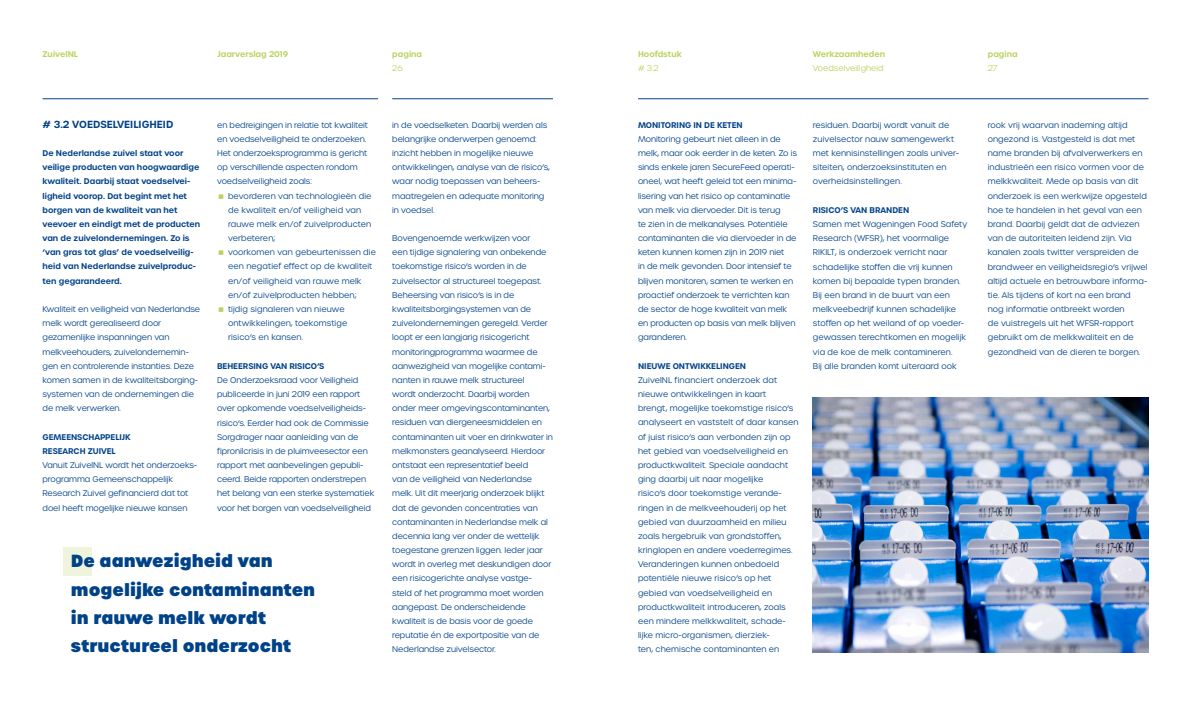
<style>
.page{position:relative;width:1191px;height:709px;background:#fff}
.page>*{position:absolute;margin:0;border:0;box-sizing:border-box;transform-origin:0 0}
.t1{font:800 17px/28.3px "Urbane";color:#004288}
.t2{font:600 10px "Urbane";color:#004288}
.t3{font:300 8px/14.2px "Urbane";letter-spacing:-.005em;color:#004288}
.t4{font:600 8px/14.2px "Urbane";color:#004288}
.t5{font:300 8px/14.2px "Urbane";letter-spacing:.015em;color:#004288}
.t6{font:600 8px "Urbane";color:#bad25f}
.t7{font:300 8px "Urbane";color:#bad25f}
</style>
<div class="page">
<div style="left:63px;top:547px;width:28px;height:28px;background:#eff4dd"></div>
<hr style="left:392px;top:98px;width:161px;height:1px;background:#004288">
<hr style="left:43px;top:98px;width:335px;height:1px;background:#004288">
<hr style="left:638px;top:98px;width:510px;height:1px;background:#004288">
<img style="left:813px;top:397px;width:335px;height:255px">
<p class="t6" style="left:43px;top:48px;width:37px">ZuivelNL</p>
<p class="t6" style="left:217px;top:48px;width:72px">Jaarverslag 2019</p>
<p class="t6" style="left:392px;top:48px;width:31px">pagina</p>
<p class="t7" style="left:392px;top:63px;width:12px">26</p>
<p class="t2" style="left:43px;top:117px;width:132px"># 3.2 VOEDSELVEILIGHEID</p>
<p class="t4" style="left:43px;top:146px;width:159px">De Nederlandse zuivel staat voor veilige producten van hoogwaardige kwaliteit. Daarbij staat voedselvei&shy;ligheid voorop. Dat begint met het borgen van de kwaliteit van het veevoer en eindigt met de producten van de zuivelondernemingen. Zo is ‘van gras tot glas’ de voedselveilig&shy;heid van Nederlandse zuivelproduc&shy;ten gegarandeerd.</p>
<p class="t3" style="left:43px;top:302px;width:159px">Kwaliteit en veiligheid van Nederlandse melk wordt gerealiseerd door gezamenlijke inspanningen van melkveehouders, zuivelondernemin&shy;gen en controlerende instanties. Deze komen samen in de kwaliteitsborging&shy;systemen van de ondernemingen die de melk verwerken.</p>
<p class="t4" style="left:43px;top:429px;width:90px">GEMEENSCHAPPELIJK<br>RESEARCH ZUIVEL</p>
<p class="t3" style="left:43px;top:458px;width:156px">Vanuit ZuivelNL wordt het onderzoeks&shy;programma Gemeenschappelijk Research Zuivel gefinancierd dat tot doel heeft mogelijke nieuwe kansen</p>
<p class="t3" style="left:217px;top:118px;width:152px">en bedreigingen in relatie tot kwaliteit en voedselveiligheid te onderzoeken.<br>Het onderzoeksprogramma is gericht op verschillende aspecten rondom voedselveiligheid zoals:</p>
<p class="t5" style="left:228px;top:189px;width:149px">bevorderen van technologieën die de kwaliteit en/of veiligheid van rauwe melk en/of zuivelproducten verbeteren;<br>voorkomen van gebeurtenissen die een negatief effect op de kwaliteit en/of veiligheid van rauwe melk en/of zuivelproducten hebben; tijdig signaleren van nieuwe ontwikkelingen, toekomstige risico’s en kansen.</p>
<p class="t4" style="left:217px;top:359px;width:109px">BEHEERSING VAN RISICO’S</p>
<p class="t3" style="left:217px;top:373px;width:159px">De Onderzoeksraad voor Veiligheid publiceerde in juni 2019 een rapport over opkomende voedselveiligheids&shy;risico’s. Eerder had ook de Commissie Sorgdrager naar aanleiding van de fipronilcrisis in de pluimveesector een rapport met aanbevelingen gepubli&shy;ceerd. Beide rapporten onderstrepen het belang van een sterke systematiek voor het borgen van voedselveiligheid</p>
<h1 class="t1" style="left:71px;top:547px;width:246px">De aanwezigheid van mogelijke contaminanten in rauwe melk wordt structureel onderzocht</h1>
<p class="t3" style="left:392px;top:118px;width:159px">in de voedselketen. Daarbij werden als belangrijke onderwerpen genoemd: inzicht hebben in mogelijke nieuwe ontwikkelingen, analyse van de risico’s, waar nodig toepassen van beheers&shy;maatregelen en adequate monitoring in voedsel.</p>
<p class="t3" style="left:392px;top:231px;width:162px">Bovengenoemde werkwijzen voor<br>een tijdige signalering van onbekende toekomstige risico’s worden in de zuivelsector al structureel toegepast.<br>Beheersing van risico’s is in de kwaliteitsborgingsystemen van de zuivelondernemingen geregeld. Verder loopt er een langjarig risicogericht monitoringprogramma waarmee de aanwezigheid van mogelijke contami&shy;nanten in rauwe melk structureel<br>wordt onderzocht. Daarbij worden onder meer omgevingscontaminanten, residuen van diergeneesmiddelen en contaminanten uit voer en drinkwater in melkmonsters geanalyseerd. Hierdoor ontstaat een representatief beeld<br>van de veiligheid van Nederlandse melk. Uit dit meerjarig onderzoek blijkt dat de gevonden concentraties van contaminanten in Nederlandse melk al decennia lang ver onder de wettelijk toegestane grenzen liggen. Ieder jaar wordt in overleg met deskundigen door een risicogerichte analyse vastge&shy;steld of het programma moet worden aangepast. De onderscheidende kwaliteit is de basis voor de goede reputatie én de exportpositie van de Nederlandse zuivelsector.</p>
<p class="t6" style="left:638px;top:48px;width:45px">Hoofdstuk</p>
<p class="t7" style="left:638px;top:63px;width:22px"># 3.2</p>
<p class="t6" style="left:813px;top:48px;width:74px">Werkzaamheden</p>
<p class="t7" style="left:813px;top:63px;width:72px">Voedselveiligheid</p>
<p class="t4" style="left:638px;top:118px;width:106px">MONITORING IN DE KETEN</p>
<p class="t3" style="left:638px;top:132px;width:160px">Monitoring gebeurt niet alleen in de melk, maar ook eerder in de keten. Zo is sinds enkele jaren SecureFeed operati&shy;oneel, wat heeft geleid tot een minima&shy;lisering van het risico op contaminatie van melk via diervoeder. Dit is terug<br>te zien in de melkanalyses. Potentiële contaminanten die via diervoeder in de keten kunnen komen zijn in 2019 niet<br>in de melk gevonden. Door intensief te blijven monitoren, samen te werken en proactief onderzoek te verrichten kan de sector de hoge kwaliteit van melk en producten op basis van melk blijven garanderen.</p>
<p class="t4" style="left:638px;top:359px;width:110px">NIEUWE ONTWIKKELINGEN</p>
<p class="t3" style="left:638px;top:373px;width:162px">ZuivelNL financiert onderzoek dat nieuwe ontwikkelingen in kaart<br>brengt, mogelijke toekomstige risico’s analyseert en vaststelt of daar kansen of juist risico’s aan verbonden zijn op het gebied van voedselveiligheid en productkwaliteit. Speciale aandacht ging daarbij uit naar mogelijke<br>risico’s door toekomstige verande&shy;ringen in de melkveehouderij op het gebied van duurzaamheid en milieu zoals hergebruik van grondstoffen, kringlopen en andere voederregimes.<br>Veranderingen kunnen onbedoeld potentiële nieuwe risico’s op het gebied van voedselveiligheid en productkwaliteit introduceren, zoals een mindere melkkwaliteit, schade&shy;lijke micro-organismen, dierziek-<br>ten, chemische contaminanten en</p>
<p class="t3" style="left:813px;top:118px;width:148px">residuen. Daarbij wordt vanuit de zuivelsector nauw samengewerkt met kennisinstellingen zoals univer&shy;siteiten, onderzoeksinstituten en overheidsinstellingen.</p>
<p class="t4" style="left:813px;top:203px;width:98px">RISICO’S VAN BRANDEN</p>
<p class="t3" style="left:813px;top:217px;width:156px">Samen met Wageningen Food Safety Research (WFSR), het voormalige RIKILT, is onderzoek verricht naar schadelijke stoffen die vrij kunnen komen bij bepaalde typen branden.<br>Bij een brand in de buurt van een melkveebedrijf kunnen schadelijke stoffen op het weiland of op voeder&shy;gewassen terechtkomen en mogelijk via de koe de melk contamineren.<br>Bij alle branden komt uiteraard ook</p>
<p class="t6" style="left:987px;top:48px;width:31px">pagina</p>
<p class="t7" style="left:987px;top:63px;width:11px">27</p>
<p class="t3" style="left:987px;top:118px;width:161px">rook vrij waarvan inademing altijd ongezond is. Vastgesteld is dat met name branden bij afvalverwerkers en industrieën een risico vormen voor de melkkwaliteit. Mede op basis van dit onderzoek is een werkwijze opgesteld hoe te handelen in het geval van een brand. Daarbij geldt dat de adviezen van de autoriteiten leidend zijn. Via kanalen zoals twitter verspreiden de brandweer en veiligheidsregio’s vrijwel altijd actuele en betrouwbare informa&shy;tie. Als tijdens of kort na een brand nog informatie ontbreekt worden<br>de vuistregels uit het WFSR-rapport gebruikt om de melkkwaliteit en de gezondheid van de dieren te borgen.</p>
</div>
